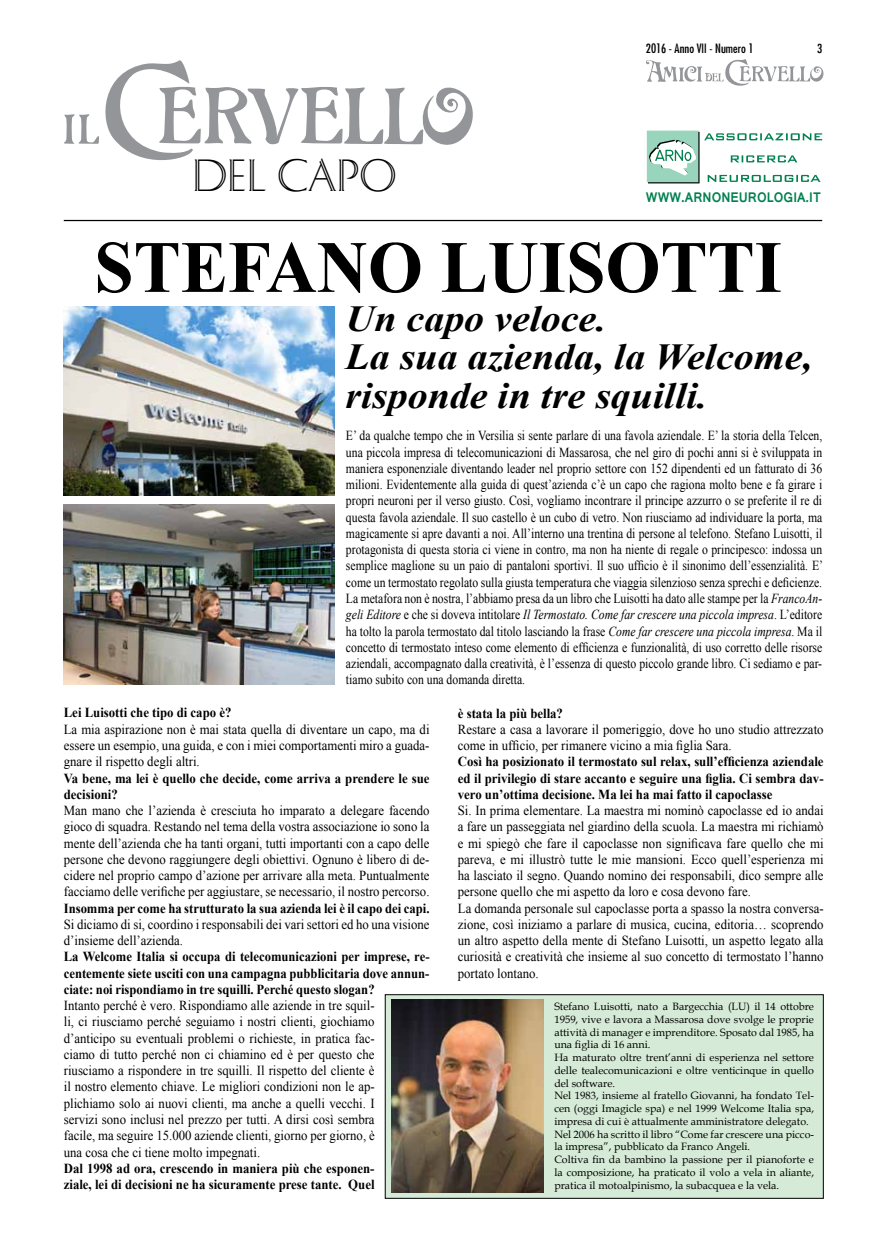
<style>
.page{position:relative;width:886px;height:1241px;background:#fff}
.page>*{position:absolute;margin:0;border:0;box-sizing:border-box;transform-origin:0 0}
.t1{font:700 73.62px "Times New Roman";color:#000;scale:.96 1}
.t2{font:45.75px "Delphian ATT";color:#000}
.t3{font:italic 700 36.62px/38.6px "Times New Roman";color:#000;scale:1.09 1}
.t4{font:700 15px "Vrinda";color:#00814f;scale:.9 1}
.t5{font:13.75px/16.2px "Times New Roman";color:#000;text-align:justify;scale:.93 1}
.t6{font:13.75px/16.2px "Times New Roman";color:#000;text-align:justify;scale:.85 1}
.t7{font:700 13.75px/16.2px "Times New Roman";color:#000;scale:.93 1}
.t8{font:700 13.75px/16.2px "Times New Roman";color:#000;text-align:justify;scale:.92 1}
.t9{font:condensed 12.5px "Futura";color:#000}
.t10{font:10.62px/12.8px "Book Antiqua";color:#000}
.s1{font-style:italic}
</style>
<div class="page">
<svg style="left:646px;top:59px;width:178px;height:27px"></svg>
<hr style="left:64px;top:220px;width:758px;height:1px;background:#000">
<svg style="left:64px;top:60px;width:409px;height:100px"></svg>
<div style="left:385px;top:994px;width:438px;height:204px;background:#d6ebd7"></div>
<div style="left:385px;top:994px;width:438px;height:204px;border:1px solid #000"></div>
<img style="left:392px;top:999px;width:152px;height:193px">
<img style="left:64px;top:504px;width:271px;height:180px">
<img style="left:64px;top:306px;width:271px;height:189px">
<svg style="left:647px;top:131px;width:175px;height:52px"></svg>
<h2 class="t2" style="left:192px;top:151px;width:206px">DEL CAPO</h2>
<p class="t9" style="left:646px;top:41px;width:109px">2016 - Anno VII - Numero 1</p>
<p class="t9" style="left:817px;top:41px;width:7px">3</p>
<p class="t4" style="left:646px;top:187px;width:196px">WWW.ARNONEUROLOGIA.IT</p>
<h1 class="t1" style="left:94px;top:216px;width:234px">STEFANO</h1>
<h1 class="t1" style="left:440px;top:216px;width:218px">LUISOTTI</h1>
<h3 class="t3" style="left:345px;top:298px;width:430px">Un capo veloce.<br>La sua azienda, la Welcome, risponde in tre squilli.</h3>
<p class="t6" style="left:346px;top:427px;width:563px">E’ da qualche tempo che in Versilia si sente parlare di una favola aziendale. E’ la storia della Telcen, una piccola impresa di telecomunicazioni di Massarosa, che nel giro di pochi anni si è sviluppata in maniera esponenziale diventando leader nel proprio settore con 152 dipendenti ed un fatturato di 36 milioni. Evidentemente alla guida di quest’azienda c’è un capo che ragiona molto bene e fa girare i propri neuroni per il verso giusto. Così, vogliamo incontrare il principe azzurro o se preferite il re di questa favola aziendale. Il suo castello è un cubo di vetro. Non riusciamo ad individuare la porta, ma magicamente si apre davanti a noi. All’interno una trentina di persone al telefono. Stefano Luisotti, il protagonista di questa storia ci viene in contro, ma non ha niente di regale o principesco: indossa un semplice maglione su un paio di pantaloni sportivi. Il suo ufficio è il sinonimo dell’essenzialità. E’ come un termostato regolato sulla giusta temperatura che viaggia silenzioso senza sprechi e deficienze.<br>La metafora non è nostra, l’abbiamo presa da un libro che Luisotti ha dato alle stampe per la <span class="s1">FrancoAn&shy;geli Editore</span> e che si doveva intitolare <span class="s1">Il Termostato. Come far crescere una piccola impresa</span>. L’editore ha tolto la parola termostato dal titolo lasciando la frase <span class="s1">Come far crescere una piccola impresa</span>. Ma il concetto di termostato inteso come elemento di efficienza e funzionalità, di uso corretto delle risorse aziendali, accompagnato dalla creatività, è l’essenza di questo piccolo grande libro. Ci sediamo e par&shy;tiamo subito con una domanda diretta.</p>
<p class="t7" style="left:64px;top:704px;width:182px">Lei Luisotti che tipo di capo è?</p>
<p class="t5" style="left:64px;top:720px;width:395px">La mia aspirazione non è mai stata quella di diventare un capo, ma di essere un esempio, una guida, e con i miei comportamenti miro a guada&shy;gnare il rispetto degli altri.</p>
<p class="t7" style="left:64px;top:769px;width:395px">Va bene, ma lei è quello che decide, come arriva a prendere le sue decisioni?</p>
<p class="t5" style="left:64px;top:802px;width:395px">Man mano che l’azienda è cresciuta ho imparato a delegare facendo gioco di squadra. Restando nel tema della vostra associazione io sono la mente dell’azienda che ha tanti organi, tutti importanti con a capo delle persone che devono raggiungere degli obiettivi. Ognuno è libero di de&shy;cidere nel proprio campo d’azione per arrivare alla meta. Puntualmente facciamo delle verifiche per aggiustare, se necessario, il nostro percorso.</p>
<p class="t8" style="left:64px;top:899px;width:399px">Insomma per come ha strutturato la sua azienda lei è il capo dei capi.</p>
<p class="t5" style="left:64px;top:915px;width:395px">Si diciamo di si, coordino i responsabili dei vari settori ed ho una visione d’insieme dell’azienda.</p>
<p class="t8" style="left:64px;top:948px;width:399px">La Welcome Italia si occupa di telecomunicazioni per imprese, re&shy;centemente siete usciti con una campagna pubblicitaria dove annun&shy;ciate: noi rispondiamo in tre squilli. Perché questo slogan?</p>
<p class="t5" style="left:64px;top:997px;width:336px">Intanto perché è vero. Rispondiamo alle aziende in tre squil&shy;li, ci riusciamo perché seguiamo i nostri clienti, giochiamo d’anticipo su eventuali problemi o richieste, in pratica fac&shy;ciamo di tutto perché non ci chiamino ed è per questo che riusciamo a rispondere in tre squilli. Il rispetto del cliente è il nostro elemento chiave. Le migliori condizioni non le ap&shy;plichiamo solo ai nuovi clienti, ma anche a quelli vecchi. I servizi sono inclusi nel prezzo per tutti. A dirsi così sembra facile, ma seguire 15.000 aziende clienti, giorno per giorno, è una cosa che ci tiene molto impegnati.</p>
<p class="t7" style="left:64px;top:1159px;width:336px">Dal 1998 ad ora, crescendo in maniera più che esponen&shy;ziale, lei di decisioni ne ha sicuramente prese tante. Quel</p>
<p class="t7" style="left:458px;top:704px;width:115px">è stata la più bella?</p>
<p class="t5" style="left:458px;top:720px;width:395px">Restare a casa a lavorare il pomeriggio, dove ho uno studio attrezzato come in ufficio, per rimanere vicino a mia figlia Sara.</p>
<p class="t7" style="left:458px;top:753px;width:395px;text-align:justify">Così ha posizionato il termostato sul relax, sull’efficienza aziendale ed il privilegio di stare accanto e seguire una figlia. Ci sembra dav&shy;vero un’ottima decisione. Ma lei ha mai fatto il capoclasse</p>
<p class="t5" style="left:458px;top:802px;width:395px;text-align:left">Si. In prima elementare. La maestra mi nominò capoclasse ed io andai a fare un passeggiata nel giardino della scuola. La maestra mi richiamò e mi spiegò che fare il capoclasse non significava fare quello che mi pareva, e mi illustrò tutte le mie mansioni. Ecco quell’esperienza mi ha lasciato il segno. Quando nomino dei responsabili, dico sempre alle persone quello che mi aspetto da loro e cosa devono fare.<br>La domanda personale sul capoclasse porta a spasso la nostra conversa&shy;zione, così iniziamo a parlare di musica, cucina, editoria… scoprendo un altro aspetto della mente di Stefano Luisotti, un aspetto legato alla curiosità e creatività che insieme al suo concetto di termostato l’hanno portato lontano.</p>
<p class="t10" style="left:554px;top:999px;width:261px">Stefano Luisotti, nato a Bargecchia (LU) il 14 ottobre 1959, vive e lavora a Massarosa dove svolge le proprie attività di manager e imprenditore. Sposato dal 1985, ha una figlia di 16 anni.<br>Ha maturato oltre trent’anni di esperienza nel settore delle tealecomunicazioni e oltre venticinque in quello del software.<br>Nel 1983, insieme al fratello Giovanni, ha fondato Tel&shy;cen (oggi Imagicle spa) e nel 1999 Welcome Italia spa, impresa di cui è attualmente amministratore delegato.<br>Nel 2006 ha scritto il libro “Come far crescere una picco&shy;la impresa”, pubblicato da Franco Angeli.<br>Coltiva fin da bambino la passione per il pianoforte e la composizione, ha praticato il volo a vela in aliante, pratica il motoalpinismo, la subacquea e la vela.</p>
</div>
